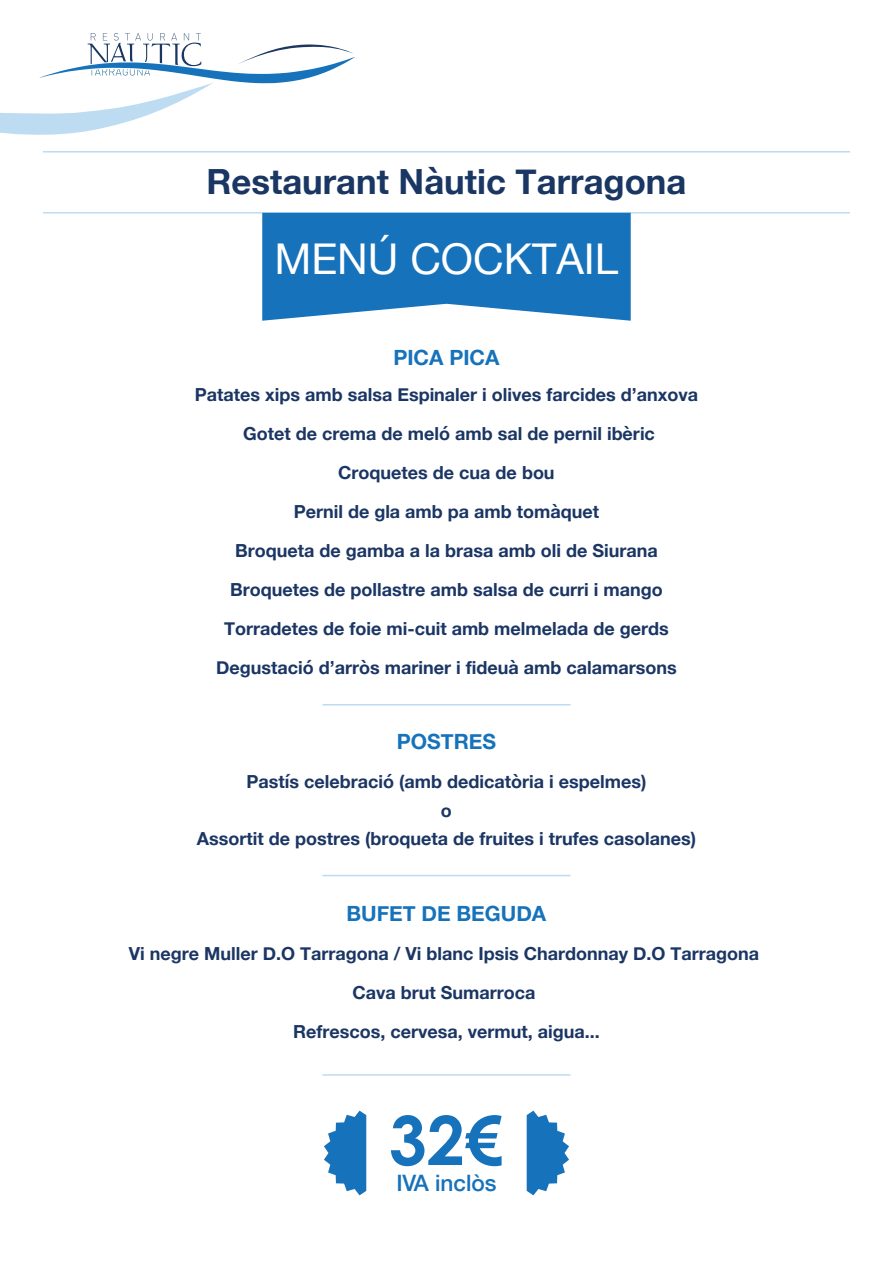
<style>
.page{position:relative;width:893px;height:1263px;background:#fff}
.page>*{position:absolute;margin:0;border:0;box-sizing:border-box;transform-origin:0 0}
.t1{font:700 67.8px "Century Gothic";color:#1672ba}
.t2{font:42.45px "Helvetica Neue";color:#fff}
.t3{font:700 34.65px "Helvetica Neue";color:#1a3663}
.t4{font:500 22.65px "Helvetica Neue";color:#1672ba}
.t5{font:700 21px "Helvetica Neue";color:#1672ba}
.t6{font:700 18px/39px "Helvetica Neue";color:#1b3664;text-align:center}
</style>
<div class="page">
<svg style="left:0;top:33px;width:355px;height:102px"></svg>
<hr style="left:43px;top:151px;width:807px;height:2px;background:#bddbf1">
<hr style="left:43px;top:212px;width:807px;height:1px;background:#bddbf1">
<hr style="left:322px;top:704px;width:248px;height:1px;background:#bddbf1">
<hr style="left:322px;top:875px;width:248px;height:1px;background:#bddbf1">
<hr style="left:322px;top:1074px;width:248px;height:2px;background:#bddbf1">
<svg style="left:324px;top:1110px;width:42px;height:85px"></svg>
<svg style="left:527px;top:1110px;width:42px;height:85px"></svg>
<svg style="left:262px;top:213px;width:369px;height:108px"></svg>
<h3 class="t3" style="left:207px;top:154px;width:481px">Restaurant Nàutic Tarragona</h3>
<h2 class="t2" style="left:274px;top:228px;width:346px">MENÚ COCKTAIL</h2>
<p class="t5" style="left:393px;top:340px;width:108px">PICA PICA</p>
<p class="t6" style="left:195px;top:375px;width:505px">Patates xips amb salsa Espinaler i olives farcides d’anxova Gotet de crema de meló amb sal de pernil ibèric Croquetes de cua de bou<br>Pernil de gla amb pa amb tomàquet<br>Broqueta de gamba a la brasa amb oli de Siurana Broquetes de pollastre amb salsa de curri i mango Torradetes de foie mi-cuit amb melmelada de gerds Degustació d’arròs mariner i fideuà amb calamarsons</p>
<p class="t5" style="left:397px;top:725px;width:101px">POSTRES</p>
<p class="t6" style="left:247px;top:763px;width:401px">Pastís celebració (amb dedicatòria i espelmes)</p>
<p class="t6" style="left:441px;top:791px;width:12px">o</p>
<p class="t6" style="left:197px;top:820px;width:501px">Assortit de postres (broqueta de fruites i trufes casolanes)</p>
<p class="t5" style="left:346px;top:897px;width:201px">BUFET DE BEGUDA</p>
<p class="t6" style="left:129px;top:935px;width:632px">Vi negre Muller D.O Tarragona / Vi blanc Ipsis Chardonnay D.O Tarragona<br>Cava brut Sumarroca<br>Refrescos, cervesa, vermut, aigua...</p>
<h1 class="t1" style="left:389px;top:1089px;width:115px">32€</h1>
<p class="t4" style="left:396px;top:1165px;width:102px">IVA inclòs</p>
</div>
